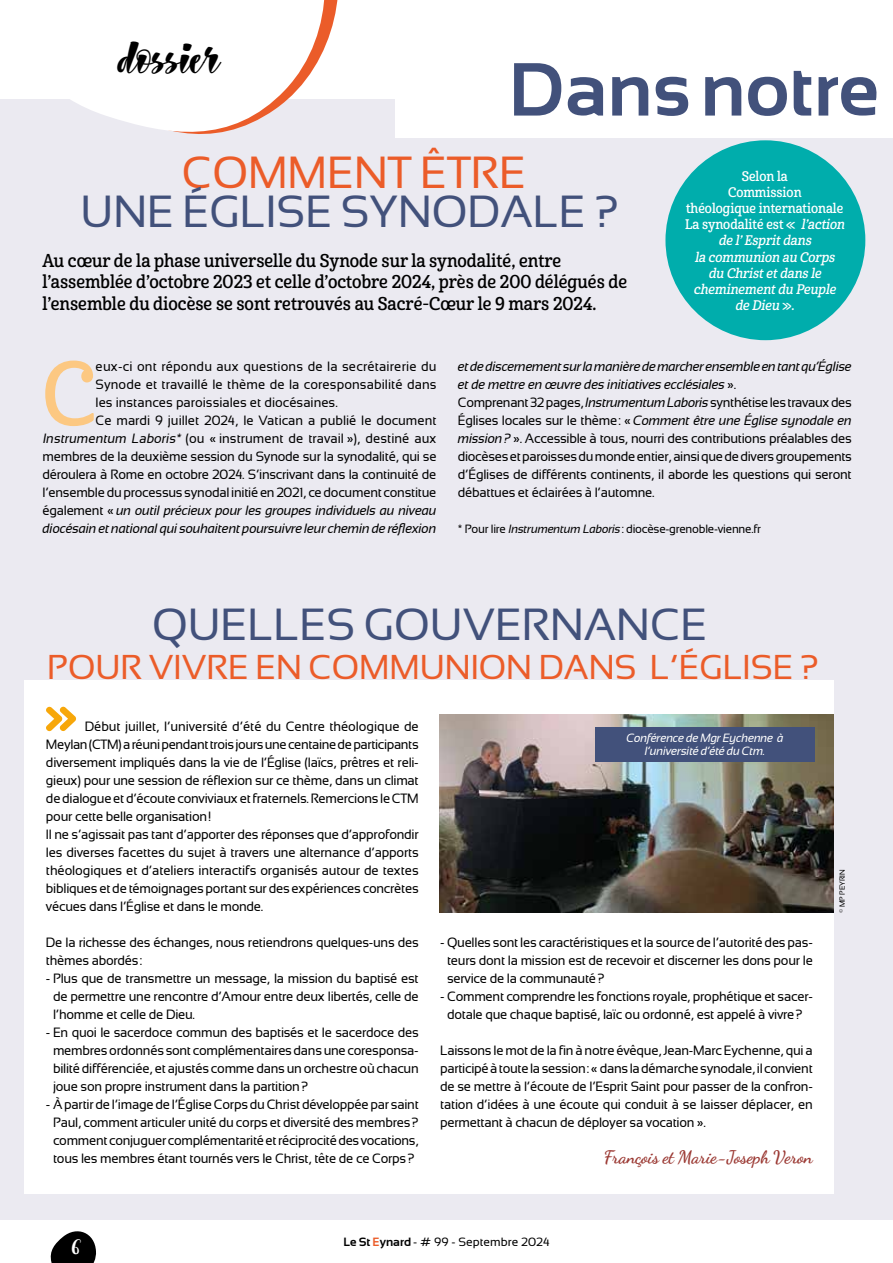
<style>
.page{position:relative;width:893px;height:1263px;background:#fff}
.page>*{position:absolute;margin:0;border:0;box-sizing:border-box;transform-origin:0 0}
.t1{font:88.35px "Cabrito Con Dem";color:#fcc882}
.t2{font:700 75px "Sansation";color:#42517b}
.t3{font:46.8px "Battalfree";color:#000}
.t4{font:45px "Sansation";color:#42517b}
.t5{font:45px "Sansation";color:#eb5c29}
.t6{font:39px "Battalfree";color:#000}
.t7{font:34.5px "Sansation";color:#eb5c29}
.t8{font:22.5px "Battalfree";color:#fff}
.t9{font:18px/21.6px "Cabrito Con Dem";color:#000}
.t10{font:18px "Dancing Script";color:#9b3933}
.t11{font:13.5px/18px "Sansation";letter-spacing:-.02em;color:#000;text-align:justify}
.t12{font:italic 13.5px/16.2px "Cabrito Con Dem";color:#fff;text-align:center}
.t13{font:13.5px "Sansation";color:#000}
.t14{font:italic 13.5px "Sansation";letter-spacing:-.02em;color:#000}
.t15{font:13.5px "Sansation";letter-spacing:.005em;color:#000}
.t16{font:13.5px "Sansation";letter-spacing:.01em;color:#000}
.t17{font:12px "Sansation";letter-spacing:-.02em;color:#000}
.t18{font:italic 12px/13.5px "Sansation";letter-spacing:-.02em;color:#fff;text-align:center}
.t19{font:12px "Sansation";color:#000}
.t20{font:7.5px "Sansation";letter-spacing:-.015em;color:#000}
.s1{font-style:normal}
.s2{font-style:italic}
.s3{font-weight:700}
.s4{font-weight:700;color:#eb5c29}
</style>
<div class="page">
<svg style="left:50px;top:1231px;width:46px;height:32px"></svg>
<div style="left:0;top:99px;width:893px;height:1120px;background:#ebeaf1"></div>
<div style="left:395px;top:38px;width:498px;height:100px;background:#fff"></div>
<svg style="left:70px;top:0;width:268px;height:134px"></svg>
<div style="left:25px;top:680px;width:809px;height:514px;background:#fff"></div>
<svg style="left:46px;top:706px;width:30px;height:26px"></svg>
<img style="left:440px;top:714px;width:394px;height:199px">
<div style="left:595px;top:727px;width:220px;height:34px;background:#42517b"></div>
<div style="left:665px;top:140px;width:200px;height:200px;background:#00adac;border-radius:50%"></div>
<h3 class="t6" style="left:110px;top:26px;width:124px">en Église</h3>
<h3 class="t3" style="left:120px;top:21px;width:103px">dossier</h3>
<h3 class="t6" style="left:96px;top:26px;width:151px">en paro se</h3>
<h2 class="t2" style="left:509px;top:48px;width:372px">Dans notre</h2>
<h3 class="t5" style="left:182px;top:148px;width:346px">COMMENT ÊTRE</h3>
<h3 class="t4" style="left:81px;top:187px;width:540px">UNE ÉGLISE SYNODALE ?</h3>
<h3 class="t9" style="left:43px;top:250px;width:586px">Au cœur de la phase universelle du Synode sur la synodalité, entre l’assemblée d’octobre 2023 et celle d’octobre 2024, près de 200 délégués de l’ensemble du diocèse se sont retrouvés au Sacré-Cœur le 9 mars 2024.</h3>
<p class="t12" style="left:685px;top:168px;width:164px"><span class="s1">Selon la<br>Commission<br>théologique internationale<br>La synodalité est «</span> l’action de l’Espritdans<br>la communion au Corps du Christetdans le cheminementdu Peuple de Dieu <span class="s1">» .</span></p>
<h1 class="t1" style="left:43px;top:340px;width:55px">C</h1>
<p class="t16" style="left:96px;top:359px;width:342px">eux-ci ont répondu aux questions de la secrétairerie du</p>
<p class="t15" style="left:96px;top:377px;width:342px">Synode et travaillé le thème de la coresponsabilité dans</p>
<p class="t13" style="left:96px;top:395px;width:244px">les instances paroissiales et diocésaines.</p>
<p class="t13" style="left:96px;top:413px;width:342px">Ce mardi 9 juillet 2024, le Vatican a publié le document</p>
<p class="t13" style="left:43px;top:431px;width:396px"><span class="s2">Instrumentum Laboris*</span> (ou « instrument de travail »), destiné aux</p>
<p class="t11" style="left:43px;top:447px;width:396px">membres de la deuxième session du Synode sur la synodalité, qui se</p>
<p class="t11" style="left:43px;top:465px;width:395px">déroulera à Rome en octobre 2024. S’inscrivant dans la continuité de</p>
<p class="t11" style="left:43px;top:483px;width:395px">l’ensemble du processus synodal initié en 2021, ce document constitue</p>
<p class="t14" style="left:43px;top:503px;width:395px"><span class="s1">également «</span> un outil précieux pour les groupes individuels au niveau</p>
<p class="t14" style="left:43px;top:521px;width:395px">diocésain et national qui souhaitent poursuivre leur chemin de réflexion</p>
<p class="t11" style="left:458px;top:357px;width:396px;text-align:left"><span class="s2">et de discernement sur la manière de marcher ensemble en tant qu’Église et de mettre en œuvre des initiatives ecclésiales</span> ».<br>Comprenant 32 pages, <span class="s2">Instrumentum Laboris</span> synthétise les travaux des Églises locales sur le thème: « <span class="s2">Comment être une Église synodale en mission?</span> ». Accessible à tous, nourri des contributions préalables des diocèses et paroisses du monde entier, ainsi que de divers groupements d’Églises de différents continents, il aborde les questions qui seront débattues et éclairées à l’automne.</p>
<p class="t17" style="left:458px;top:522px;width:305px">* Pour lire <span class="s2">Instrumentum Laboris</span>: diocèse-grenoble-vienne.fr</p>
<h3 class="t4" style="left:152px;top:599px;width:557px">QUELLES GOUVERNANCE</h3>
<h3 class="t7" style="left:47px;top:648px;width:773px">POUR VIVRE EN COMMUNION DANS L’ÉGLISE ?</h3>
<p class="t11" style="left:46px;top:717px;width:374px;text-align:left;text-indent:39px">Début juillet, l’université d’été du Centre théologique de Meylan (CTM) a réuni pendant trois jours une centaine de participants diversement impliqués dans la vie de l’Église (laïcs, prêtres et reli&shy;gieux) pour une session de réflexion sur ce thème, dans un climat de dialogue et d’écoute conviviaux et fraternels. Remercions le CTM pour cette belle organisation!<br>Il ne s’agissait pas tant d’apporter des réponses que d’approfondir les diverses facettes du sujet à travers une alternance d’apports théologiques et d’ateliers interactifs organisés autour de textes bibliques et de témoignages portant sur des expériences concrètes vécues dans l’Église et dans le monde.</p>
<p class="t11" style="left:46px;top:933px;width:374px">De la richesse des échanges, nous retiendrons quelques-uns des thèmes abordés:</p>
<p class="t11" style="left:53px;top:969px;width:367px;text-indent:-7px">- Plus que de transmettre un message, la mission du baptisé est de permettre une rencontre d’Amour entre deux libertés, celle de l’homme et celle de Dieu.</p>
<p class="t11" style="left:53px;top:1023px;width:367px;text-indent:-7px">- En quoi le sacerdoce commun des baptisés et le sacerdoce des membres ordonnés sont complémentaires dans une coresponsa&shy;bilité différenciée, et ajustés comme dans un orchestre où chacun joue son propre instrument dans la partition?</p>
<p class="t11" style="left:46px;top:1095px;width:374px;text-align:center">- À partir de l’image de l’Église Corps du Christ développée par saint Paul, comment articuler unité du corps et diversité des membres? comment conjuguer complémentarité et réciprocité des vocations, tous les membres étant tournés vers le Christ, tête de ce Corps?</p>
<p class="t18" style="left:627px;top:731px;width:159px">Conférence de Mgr Eychenne à l’université d’été du Ctm.</p>
<p class="t11" style="left:447px;top:933px;width:367px;text-indent:-7px">- Quelles sont les caractéristiques et la source de l’autorité des pas&shy;teurs dont la mission est de recevoir et discerner les dons pour le service de la communauté?</p>
<p class="t11" style="left:440px;top:987px;width:374px;text-align:center">- Comment comprendre les fonctions royale, prophétique et sacer&shy;dotale que chaque baptisé, laïc ou ordonné, est appelé à vivre?</p>
<p class="t11" style="left:440px;top:1041px;width:374px">Laissons le mot de la fin à notre évêque, Jean-Marc Eychenne, qui a participé à toute la session: « dans la démarche synodale, il convient de se mettre à l’écoute de l’Esprit Saint pour passer de la confron&shy;tation d’idées à une écoute qui conduit à se laisser déplacer, en permettant à chacun de déployer sa vocation ».</p>
<h3 class="t10" style="left:604px;top:1143px;width:210px">François et Marie-Joseph Veron</h3>
<p class="t20" style="left:838px;top:912px;width:45px;rotate:-90deg">© MP PEYRIN</p>
<h3 class="t8" style="left:72px;top:1228px;width:11px">6</h3>
<p class="t19" style="left:343px;top:1235px;width:208px"><span class="s3">Le St</span> <span class="s4">E</span><span class="s3">ynard</span> - # 99 - Septembre 2024</p>
</div>
